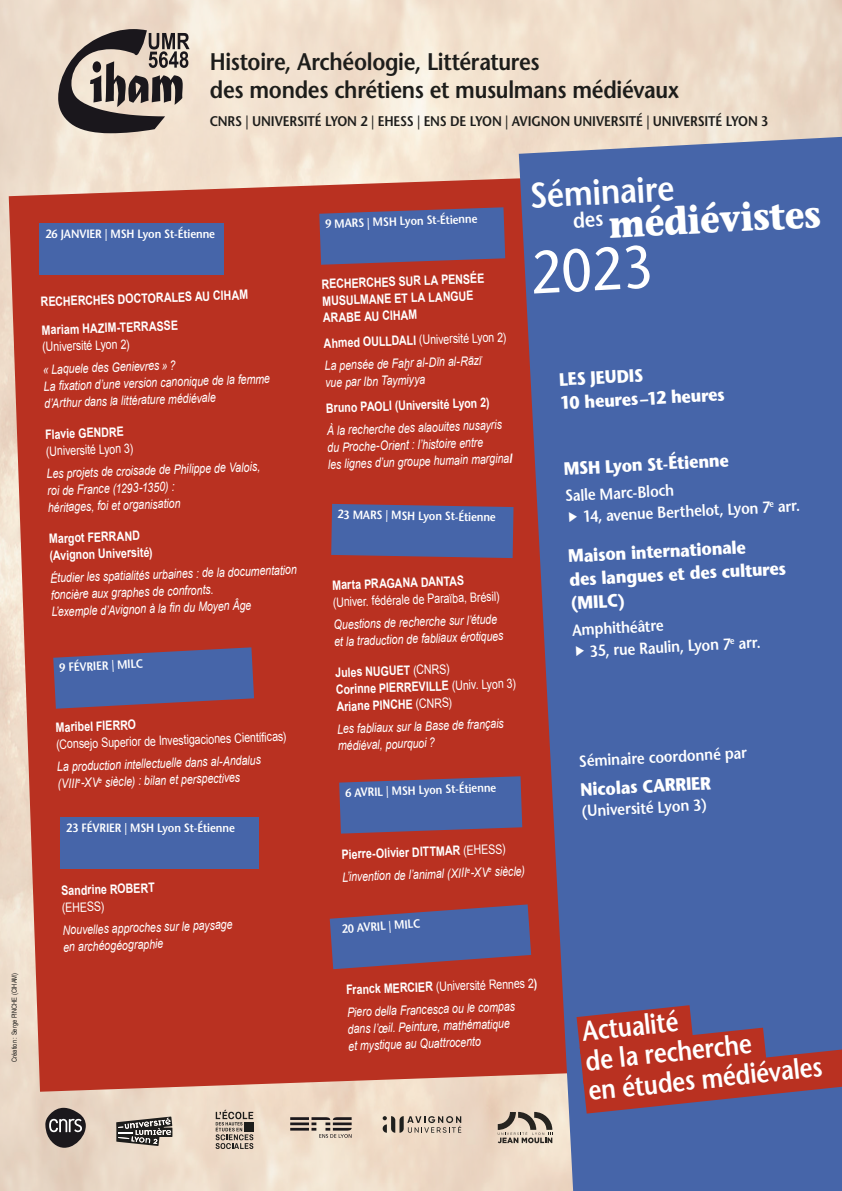
<style>
.page{position:relative;width:842px;height:1191px;background:#fff}
.page>*{position:absolute;margin:0;border:0;box-sizing:border-box;transform-origin:0 0}
.Date-Lieu{font:500 60px "Stone Sans Std";color:#fff;scale:.9 1}
.t1{font:700 38.6px "Stone Informal Std";color:#fff;scale:.9 1}
.t2{font:600 35.5px "Stone Sans Std";color:#fff;scale:.89 1}
.Public{font:600 28px "Stone Sans Std";color:#fff;scale:.85 1}
.t3{font:600 24px/28px "Stone Sans Std";letter-spacing:-.015em;color:#1d1d1b;scale:.9 1}
.Date-Lieu-2{font:700 18px/23.4px "Stone Sans Std";color:#fff;scale:.9 1}
.Date-Lieu-3{font:600 16px/21.8px "Stone Sans Std";color:#fff;scale:.9 1}
.t4{font:600 14px "Stone Sans Std";letter-spacing:-.015em;color:#1d1d1b;scale:.9 1}
.Titre{font:italic 13px/16.9px "Arial";color:#fff;scale:.82 1}
.Nom{font:700 13px/16.9px "Arial";color:#fff;scale:.82 1}
.Nom-2{font:13px/16.9px "Arial";color:#fff;scale:.82 1}
.Titre-2{font:700 13px/16.9px "Arial";color:#fff;scale:.82 1}
.Titre-3{font:13px "Arial";color:#fff;scale:.82 1}
.t5{font:600 12px "Stone Sans Std";letter-spacing:-.01em;color:#fff;scale:.9 1}
.t6{font:7px "Arial Narrow";color:#1d1d1b}
.s1{font-weight:400}
.s2{font-weight:700}
</style>
<div class="page">
<img style="left:0;top:0;width:842px;height:1191px">
<svg style="left:290px;top:1117px;width:62px;height:20px"></svg>
<svg style="left:45px;top:1107px;width:41px;height:40px;background:#655d5b"></svg>
<svg style="left:116px;top:1116px;width:56px;height:30px;background:#7f7a74"></svg>
<svg style="left:383px;top:1116px;width:78px;height:16px"></svg>
<svg style="left:216px;top:1109px;width:37px;height:40px"></svg>
<svg style="left:58px;top:29px;width:132px;height:104px;background:#8f857d"></svg>
<div style="left:9px;top:176px;width:510px;height:915px;background:#b93121"></div>
<div style="left:40px;top:223px;width:184px;height:51px;background:#4665a9"></div>
<svg style="left:53px;top:647px;width:201px;height:61px;background:#5a5b91"></svg>
<div style="left:61px;top:817px;width:198px;height:51px;background:#4665a9"></div>
<svg style="left:319px;top:207px;width:186px;height:58px;background:#545e97"></svg>
<svg style="left:331px;top:504px;width:182px;height:54px;background:#4d61a0"></svg>
<svg style="left:339px;top:776px;width:180px;height:57px;background:#525f99"></svg>
<svg style="left:330px;top:904px;width:189px;height:65px;background:#605989"></svg>
<svg style="left:519px;top:137px;width:323px;height:1054px;background:#5064a1"></svg>
<svg style="left:498px;top:983px;width:344px;height:160px;background:#86566d"></svg>
<svg style="left:569px;top:511px;width:8px;height:11px"></svg>
<svg style="left:576px;top:646px;width:8px;height:10px"></svg>
<p class="t6" style="left:9px;top:1061px;width:90px;rotate:-90deg">Création : Serge PINCHE (CIHAM)</p>
<p class="t3" style="left:210px;top:48px;width:523px">Histoire, Archéologie, Littératures<br>des mondes chrétiens et musulmans médiévaux</p>
<p class="t4" style="left:210px;top:113px;width:622px">CNRS | UNIVERSITÉ LYON 2 | EHESS | ENS DE LYON | AVIGNON UNIVERSITÉ | UNIVERSITÉ LYON 3</p>
<p class="t5" style="left:46px;top:227px;width:190px">26 JANVIER | MSH Lyon St-Étienne</p>
<p class="Nom" style="left:41px;top:294px;width:254px;rotate:-2deg">RECHERCHES DOCTORALES AU CIHAM</p>
<p class="Nom" style="left:42px;top:322px;width:168px;rotate:-2deg">Mariam HAZIM-TERRASSE <span class="s1">(Université Lyon 2)</span></p>
<p class="Titre" style="left:43px;top:361px;width:278px;rotate:-2deg">« Laquele des Genievres » ?<br>La fi xation d’une version canonique de la femme d’Arthur dans la littérature médiévale</p>
<p class="Nom-2" style="left:45px;top:426px;width:108px;rotate:-2deg"><span class="s2">Flavie GENDRE </span>(Université Lyon 3)</p>
<p class="Titre" style="left:47px;top:465px;width:262px;rotate:-2deg">Les projets de croisade de Philippe de Valois, roi de France (1293-1350) :<br>héritages, foi et organisation</p>
<p class="Nom" style="left:49px;top:530px;width:127px;rotate:-2deg">Margot FERRAND (Avignon Université)</p>
<p class="Titre" style="left:50px;top:570px;width:302px;rotate:-2deg">Étudier les spatialités urbaines : de la documentation foncière aux graphes de confronts.<br>L’exemple d’Avignon à la fi n du Moyen Âge</p>
<p class="t5" style="left:59px;top:660px;width:95px;rotate:-3deg">9 FÉVRIER | MILC</p>
<p class="Nom-2" style="left:55px;top:719px;width:282px;rotate:-2deg"><span class="s2">Maribel FIERRO<br></span>(Consejo Superior de Investigaciones Científi cas)</p>
<p class="Titre" style="left:57px;top:758px;width:250px;rotate:-2deg">La production intellectuelle dans al-Andalus (VIII<sup>e</sup>‑XV<sup>e</sup> siècle) : bilan et perspectives</p>
<p class="t5" style="left:66px;top:820px;width:189px">23 FÉVRIER | MSH Lyon St-Étienne</p>
<p class="Nom" style="left:61px;top:882px;width:115px;rotate:-2deg">Sandrine ROBERT <span class="s1">(EHESS)</span></p>
<p class="Titre" style="left:62px;top:922px;width:209px;rotate:-2deg">Nouvelles approches sur le paysage en archéogéographie</p>
<p class="t5" style="left:325px;top:217px;width:171px;rotate:-2deg">9 MARS | MSH Lyon St-Étienne</p>
<p class="Titre-2" style="left:321px;top:276px;width:200px;rotate:-2deg">RECHERCHES SUR LA PENSÉE<br>MUSULMANE ET LA LANGUE<br>ARABE AU CIHAM</p>
<p class="Titre-3" style="left:323px;top:335px;width:224px;rotate:-2deg"><span class="s2">Ahmed OULLDALI</span> (Université Lyon 2)</p>
<p class="Titre" style="left:324px;top:357px;width:193px;rotate:-2deg">La pensée de Faḫr al-Dīn al-Rāzī vue par Ibn Taymiyya</p>
<p class="Nom" style="left:326px;top:400px;width:201px;rotate:-2deg">Bruno PAOLI (Université Lyon 2)</p>
<p class="Titre" style="left:327px;top:422px;width:226px;rotate:-2deg">À la recherche des alaouites nusayris du Proche-Orient : l’histoire entre<br>les lignes d’un groupe humain margina<span class="s2">l</span></p>
<p class="t5" style="left:338px;top:507px;width:177px;rotate:1deg">23 MARS | MSH Lyon St-Étienne</p>
<p class="Nom-2" style="left:332px;top:577px;width:205px;rotate:-2deg"><span class="s2">Marta PRAGANA DANTAS </span>(Univer. fédérale de Paraïba, Brésil)</p>
<p class="Titre" style="left:333px;top:616px;width:208px;rotate:-2deg">Questions de recherche sur l’étude et la traduction de fabliaux érotiques</p>
<p class="Nom" style="left:335px;top:664px;width:221px;rotate:-2deg">Jules NUGUET <span class="s1">(CNRS)<br></span>Corinne PIERREVILLE <span class="s1">(Univ. Lyon 3)<br></span>Ariane PINCHE <span class="s1">(CNRS)</span></p>
<p class="Titre" style="left:337px;top:720px;width:205px;rotate:-2deg">Les fabliaux sur la Base de français médiéval, pourquoi ?</p>
<p class="t5" style="left:345px;top:785px;width:170px;rotate:-2deg">6 AVRIL | MSH Lyon St-Étienne</p>
<p class="t2" style="left:529px;top:174px;width:164px;rotate:-3deg">Séminaire</p>
<p class="t1" style="left:572px;top:202px;width:277px;rotate:-3deg"><sup>des</sup> médiévistes</p>
<p class="Date-Lieu" style="left:529px;top:237px;width:137px;rotate:-3deg">2023</p>
<p class="Date-Lieu-2" style="left:558px;top:368px;width:185px;rotate:-3deg">LES JEUDIS<br>10 heures–12 heures</p>
<p class="Date-Lieu-2" style="left:563px;top:457px;width:185px;rotate:-3deg">MSH Lyon St-Étienne</p>
<p class="Date-Lieu-3" style="left:581px;top:484px;width:243px;text-indent:-17px;rotate:-3deg">Salle Marc-Bloch<br>14, avenue Berthelot, Lyon 7<sup>e</sup> arr.</p>
<p class="Date-Lieu-2" style="left:568px;top:544px;width:242px;rotate:-3deg">Maison internationale<br>des langues et des cultures (MILC)</p>
<p class="Date-Lieu-3" style="left:588px;top:618px;width:191px;text-indent:-17px;rotate:-3deg">Amphithéâtre<br>35, rue Raulin, Lyon 7<sup>e</sup> arr.</p>
<p class="Date-Lieu-3" style="left:578px;top:750px;width:188px;rotate:-3deg">Séminaire coordonné par</p>
<p class="Date-Lieu-2" style="left:580px;top:778px;width:147px;rotate:-3deg">Nicolas CARRIER</p>
<p class="Date-Lieu-3" style="left:581px;top:800px;width:141px;rotate:-3deg">(Université Lyon 3)</p>
<p class="Nom" style="left:341px;top:846px;width:201px;rotate:-2deg">Pierre-Olivier DITTMAR <span class="s1">(EHESS)</span></p>
<p class="Titre" style="left:342px;top:868px;width:224px;rotate:-2deg">L’invention de l’animal (XIII<sup>e</sup>-XV<sup>e</sup> siècle)</p>
<p class="t5" style="left:341px;top:921px;width:89px;rotate:-4deg">20 AVRIL | MILC</p>
<p class="Nom-2" style="left:346px;top:981px;width:234px;rotate:-2deg"><span class="s2">Franck MERCIER</span> (Université Rennes 2<span class="s2">)</span></p>
<p class="Titre" style="left:347px;top:1004px;width:206px;rotate:-2deg">Piero della Francesca ou le compas dans l’œil. Peinture, mathématique et mystique au Quattrocento</p>
<p class="Public" style="left:580px;top:1014px;width:115px;rotate:-6deg">Actualité</p>
<p class="Public" style="left:584px;top:1044px;width:198px;rotate:-6deg">de la recherche</p>
<p class="Public" style="left:587px;top:1074px;width:278px;rotate:-6deg">en études médiévales</p>
</div>
